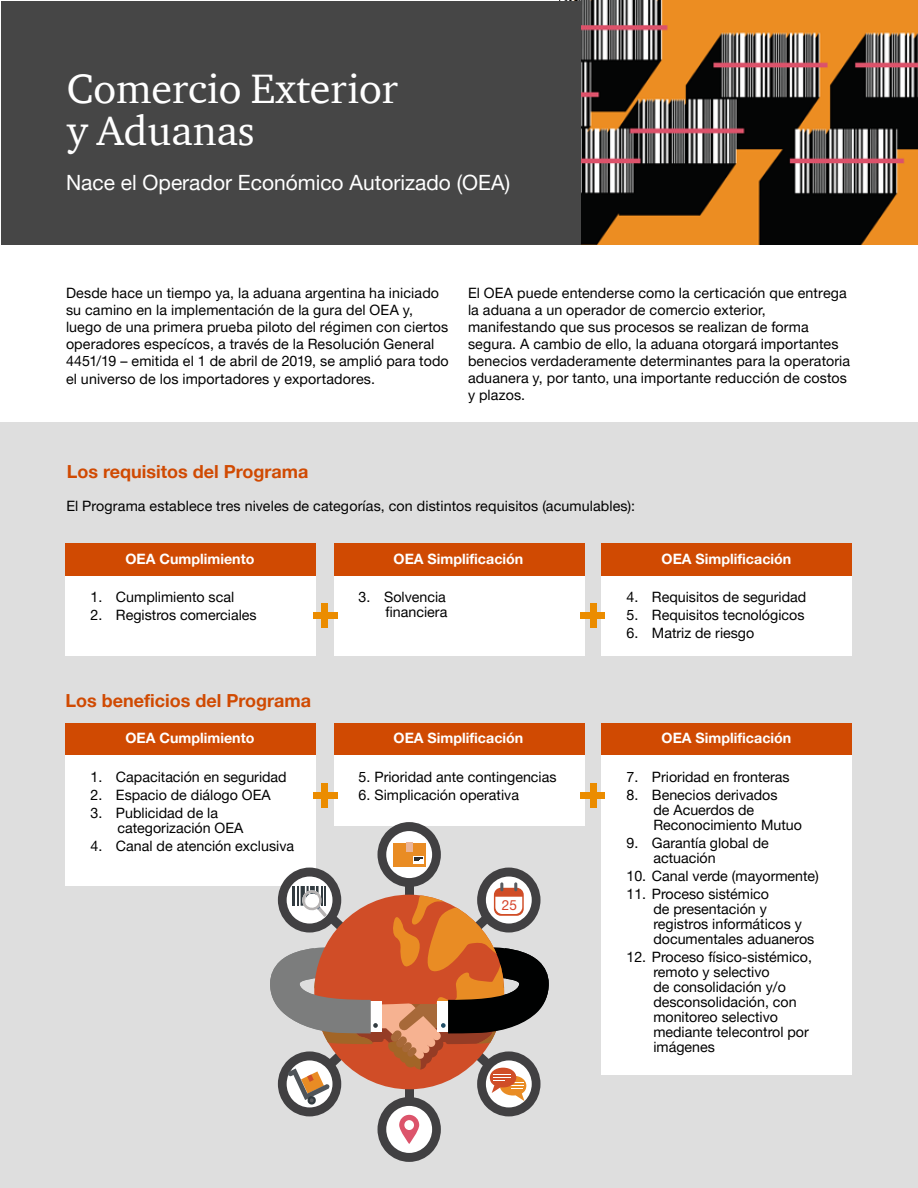
<style>
.page{position:relative;width:918px;height:1188px;background:#fff}
.page>*{position:absolute;margin:0;border:0;box-sizing:border-box;transform-origin:0 0}
.t1{font:42.15px/42.2px "ITC Charter Com";color:#fff}
.t2{font:21px "Helvetica Neue LT Pro";color:#fff}
.t3{font:700 18px "Helvetica Neue LT Pro";color:#d04a02}
.t4{font:14.25px/15px "Helvetica Neue LT Pro";color:#000}
.t5{font:700 14.25px "Helvetica Neue LT Pro";color:#fff}
.t6{font:13.95px "Helvetica Neue LT Std";color:#d64229}
</style>
<div class="page">
<div style="left:0;top:422px;width:918px;height:766px;background:#dedede"></div>
<img style="left:560px;top:0;width:358px;height:245px">
<div style="left:66px;top:544px;width:250px;height:32px;background:#d04a02"></div>
<div style="left:66px;top:723px;width:250px;height:32px;background:#d04a02"></div>
<div style="left:334px;top:544px;width:250px;height:32px;background:#d04a02"></div>
<div style="left:334px;top:723px;width:250px;height:32px;background:#d04a02"></div>
<div style="left:602px;top:544px;width:250px;height:32px;background:#d04a02"></div>
<div style="left:602px;top:723px;width:250px;height:32px;background:#d04a02"></div>
<div style="left:66px;top:576px;width:250px;height:80px;background:#fff"></div>
<div style="left:66px;top:755px;width:250px;height:131px;background:#fff"></div>
<div style="left:334px;top:576px;width:250px;height:80px;background:#fff"></div>
<div style="left:334px;top:755px;width:250px;height:71px;background:#fff"></div>
<div style="left:602px;top:576px;width:250px;height:80px;background:#fff"></div>
<div style="left:602px;top:755px;width:250px;height:320px;background:#fff"></div>
<div style="left:322px;top:603px;width:6px;height:25px;background:#eb8c00"></div>
<div style="left:313px;top:612px;width:24px;height:7px;background:#eb8c00"></div>
<div style="left:322px;top:783px;width:6px;height:25px;background:#eb8c00"></div>
<div style="left:313px;top:792px;width:24px;height:7px;background:#eb8c00"></div>
<div style="left:590px;top:603px;width:6px;height:25px;background:#eb8c00"></div>
<div style="left:581px;top:612px;width:24px;height:7px;background:#eb8c00"></div>
<div style="left:590px;top:783px;width:6px;height:25px;background:#eb8c00"></div>
<div style="left:581px;top:792px;width:24px;height:7px;background:#eb8c00"></div>
<svg style="left:270px;top:822px;width:279px;height:340px"></svg>
<div style="left:1px;top:1px;width:580px;height:244px;background:#464646"></div>
<h1 class="t1" style="left:67px;top:67px;width:333px">Comercio Exterior y Aduanas</h1>
<h2 class="t2" style="left:66px;top:169px;width:446px">Nace el Operador Económico Autorizado (OEA)</h2>
<p class="t4" style="left:66px;top:284px;width:384px;line-height:17.2px">Desde hace un tiempo ya, la aduana argentina ha iniciado su camino en la implementación de la gura del OEA y, luego de una primera prueba piloto del régimen con ciertos operadores especícos, a través de la Resolución General 4451/19 – emitida el 1 de abril de 2019, se amplió para todo el universo de los importadores y exportadores.</p>
<p class="t4" style="left:468px;top:284px;width:384px;line-height:17.1px">El OEA puede entenderse como la certicación que entrega la aduana a un operador de comercio exterior, manifestando que sus procesos se realizan de forma segura. A cambio de ello, la aduana otorgará importantes benecios verdaderamente determinantes para la operatoria aduanera y, por tanto, una importante reducción de costos y plazos.</p>
<p class="t3" style="left:67px;top:461px;width:243px">Los requisitos del Programa</p>
<p class="t4" style="left:66px;top:498px;width:570px">El Programa establece tres niveles de categorías, con distintos requisitos (acumulables):</p>
<p class="t5" style="left:125px;top:550px;width:130px">OEA Cumplimiento</p>
<p class="t5" style="left:394px;top:550px;width:131px">OEA Simplificación</p>
<p class="t5" style="left:662px;top:550px;width:131px">OEA Simplificación</p>
<p class="t4" style="left:90px;top:589px;width:145px">1. Cumplimiento scal</p>
<p class="t4" style="left:90px;top:607px;width:168px">2. Registros comerciales</p>
<p class="t4" style="left:359px;top:589px;width:90px;text-align:right">3. Solvencia financiera</p>
<p class="t4" style="left:626px;top:589px;width:181px">4. Requisitos de seguridad</p>
<p class="t4" style="left:626px;top:607px;width:180px">5. Requisitos tecnológicos</p>
<p class="t4" style="left:626px;top:625px;width:129px">6. Matriz de riesgo</p>
<p class="t3" style="left:66px;top:689px;width:247px">Los beneficios del Programa</p>
<p class="t5" style="left:125px;top:729px;width:130px">OEA Cumplimiento</p>
<p class="t5" style="left:394px;top:729px;width:131px">OEA Simplificación</p>
<p class="t5" style="left:662px;top:729px;width:131px">OEA Simplificación</p>
<p class="t4" style="left:90px;top:769px;width:198px">1. Capacitación en seguridad</p>
<p class="t4" style="left:90px;top:787px;width:182px">2. Espacio de diálogo OEA</p>
<p class="t4" style="left:117px;top:805px;width:127px;text-indent:-27px">3. Publicidad de la categorización OEA</p>
<p class="t4" style="left:90px;top:838px;width:205px">4. Canal de atención exclusiva</p>
<p class="t4" style="left:359px;top:769px;width:199px">5. Prioridad ante contingencias</p>
<p class="t4" style="left:359px;top:787px;width:162px">6. Simplicación operativa</p>
<p class="t6" style="left:502px;top:896px;width:17px">25</p>
<p class="t4" style="left:626px;top:769px;width:165px">7. Prioridad en fronteras</p>
<p class="t4" style="left:653px;top:787px;width:150px;text-indent:-27px">8. Benecios derivados<br>de Acuerdos de<br>Reconocimiento Mutuo</p>
<p class="t4" style="left:653px;top:835px;width:117px;text-indent:-27px">9. Garantía global de actuación</p>
<p class="t4" style="left:626px;top:868px;width:194px">10. Canal verde (mayormente)</p>
<p class="t4" style="left:653px;top:886px;width:163px;text-indent:-27px">11. Proceso sistémico<br>de presentación y registros informáticos y documentales aduaneros</p>
<p class="t4" style="left:653px;top:949px;width:160px;text-indent:-27px">12. Proceso físico-sistémico, remoto y selectivo<br>de consolidación y/o desconsolidación, con monitoreo selectivo mediante telecontrol por imágenes</p>
</div>
